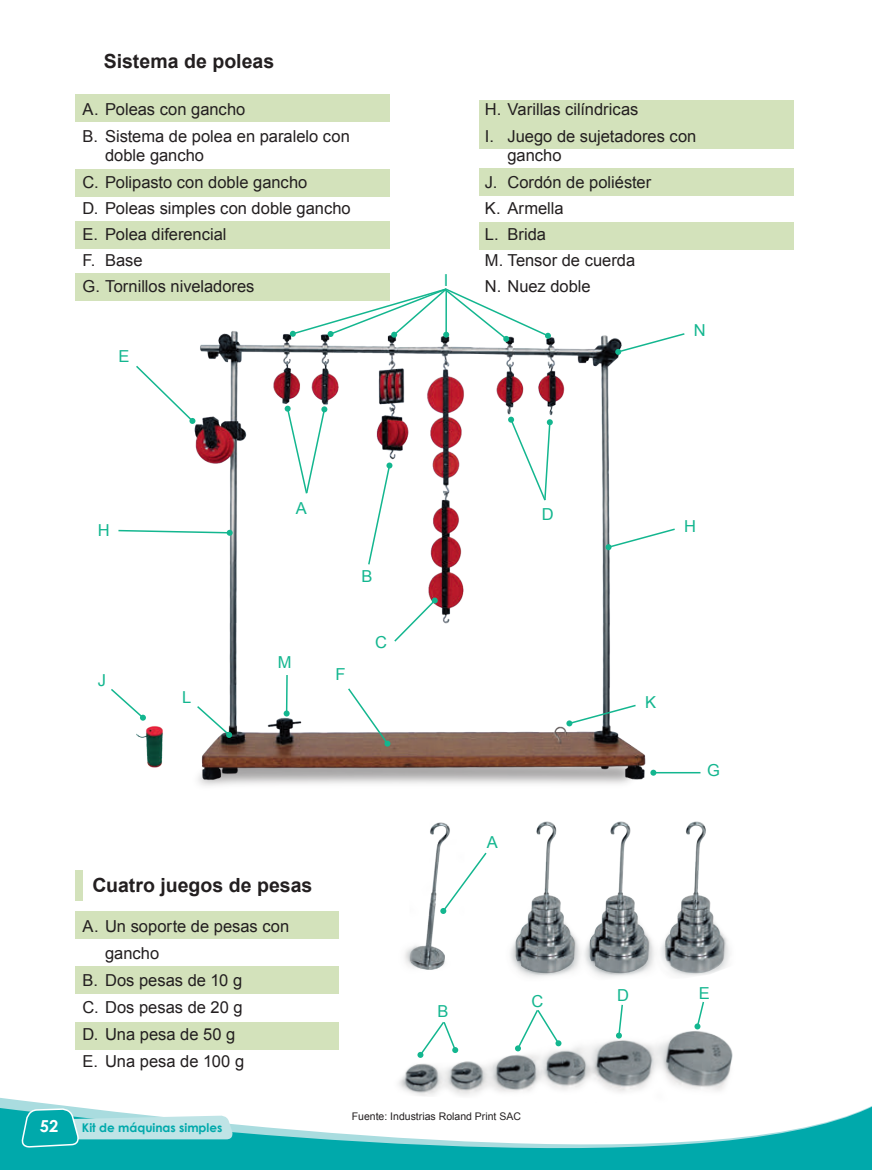
<style>
.page{position:relative;width:872px;height:1170px;background:#fff}
.page>*{position:absolute;margin:0;border:0;box-sizing:border-box;transform-origin:0 0}
.t1{font:700 19.5px "Arial";color:#231f20}
.t2{font:16.5px/26.2px "Arial";color:#231f20}
.t3{font:16.5px "Arial";color:#13b68f}
.t4{font:700 16.5px "Century Gothic";color:#fff}
.t5{font:700 12px "Century Gothic";color:#00a9ab}
.t6{font:10.5px "Arial";color:#231f20}
</style>
<div class="page">
<svg style="left:0;top:1105px;width:872px;height:64px;fill:#00a9ab"></svg>
<svg style="left:21px;top:1107px;width:214px;height:41px;background:#80d1d3"></svg>
<div style="left:75px;top:94px;width:315px;height:28px;background:#d3e2bb"></div>
<div style="left:75px;top:169px;width:315px;height:27px;background:#d3e2bb"></div>
<div style="left:75px;top:273px;width:315px;height:28px;background:#d3e2bb"></div>
<div style="left:479px;top:100px;width:314px;height:48px;background:#d3e2bb"></div>
<div style="left:75px;top:221px;width:315px;height:28px;background:#d3e2bb"></div>
<div style="left:479px;top:168px;width:314px;height:28px;background:#d3e2bb"></div>
<div style="left:479px;top:222px;width:314px;height:27px;background:#d3e2bb"></div>
<div style="left:75px;top:870px;width:8px;height:30px;background:#d3e2bb"></div>
<div style="left:75px;top:911px;width:264px;height:28px;background:#d3e2bb"></div>
<div style="left:75px;top:965px;width:264px;height:28px;background:#d3e2bb"></div>
<div style="left:75px;top:1022px;width:264px;height:27px;background:#d3e2bb"></div>
<img style="left:510px;top:821px;width:220px;height:156px">
<img style="left:381px;top:1029px;width:375px;height:77px">
<svg style="left:616px;top:1004px;width:8px;height:34px"></svg>
<svg style="left:694px;top:1001px;width:11px;height:28px"></svg>
<svg style="left:417px;top:1022px;width:41px;height:35px"></svg>
<svg style="left:515px;top:1010px;width:46px;height:41px"></svg>
<img style="left:194px;top:331px;width:460px;height:455px">
<svg style="left:615px;top:332px;width:70px;height:23px"></svg>
<svg style="left:605px;top:527px;width:70px;height:23px"></svg>
<svg style="left:566px;top:703px;width:71px;height:23px"></svg>
<svg style="left:118px;top:529px;width:115px;height:6px"></svg>
<svg style="left:136px;top:364px;width:59px;height:60px"></svg>
<hr style="left:653px;top:771px;width:47px;height:2px;background:#13b68f">
<svg style="left:650px;top:769px;width:6px;height:6px"></svg>
<svg style="left:346px;top:686px;width:44px;height:60px"></svg>
<svg style="left:111px;top:689px;width:35px;height:31px"></svg>
<svg style="left:195px;top:704px;width:37px;height:33px"></svg>
<svg style="left:285px;top:405px;width:42px;height:90px"></svg>
<svg style="left:508px;top:416px;width:45px;height:86px"></svg>
<svg style="left:367px;top:462px;width:25px;height:104px"></svg>
<svg style="left:393px;top:597px;width:45px;height:46px"></svg>
<svg style="left:290px;top:288px;width:261px;height:54px"></svg>
<img style="left:136px;top:720px;width:27px;height:48px">
<hr style="left:286px;top:675px;width:2px;height:38px;background:#13b68f">
<svg style="left:284px;top:710px;width:6px;height:6px"></svg>
<img style="left:404px;top:822px;width:83px;height:148px">
<p class="t1" style="left:104px;top:47px;width:172px">Sistema de poleas</p>
<p class="t2" style="left:83px;top:96px;width:269px">A. Poleas con gancho<br>B. Sistema de polea en paralelo con</p>
<p class="t2" style="left:82px;top:142px;width:270px;text-indent:23px">doble gancho<br>C. Polipasto con doble gancho<br>D. Poleas simples con doble gancho<br>E. Polea diferencial<br>F. Base<br>G. Tornillos niveladores</p>
<p class="t3" style="left:118px;top:345px;width:13px">E</p>
<p class="t3" style="left:444px;top:269px;width:6px">I</p>
<p class="t2" style="left:485px;top:96px;width:213px">H. Varillas cilíndricas<br>I. Juego de sujetadores con</p>
<p class="t2" style="left:485px;top:142px;width:168px;text-indent:23px">gancho<br>J. Cordón de poliéster<br>K. Armella<br>L. Brida<br>M. Tensor de cuerda<br>N. Nuez doble</p>
<p class="t3" style="left:694px;top:319px;width:13px">N</p>
<p class="t3" style="left:98px;top:518px;width:13px">H</p>
<p class="t3" style="left:98px;top:668px;width:10px">J</p>
<p class="t3" style="left:182px;top:685px;width:11px">L</p>
<p class="t3" style="left:296px;top:496px;width:13px">A</p>
<p class="t3" style="left:278px;top:650px;width:15px">M</p>
<p class="t3" style="left:361px;top:565px;width:13px">B</p>
<p class="t3" style="left:335px;top:662px;width:12px">F</p>
<p class="t3" style="left:375px;top:630px;width:13px">C</p>
<p class="t3" style="left:542px;top:502px;width:13px">D</p>
<p class="t1" style="left:92px;top:870px;width:222px">Cuatro juegos de pesas</p>
<p class="t2" style="left:83px;top:912px;width:208px">A. Un soporte de pesas con</p>
<p class="t2" style="left:105px;top:939px;width:56px">gancho</p>
<p class="t2" style="left:83px;top:966px;width:161px">B. Dos pesas de 10 g</p>
<p class="t2" style="left:83px;top:993px;width:162px">C. Dos pesas de 20 g</p>
<p class="t2" style="left:83px;top:1020px;width:154px">D. Una pesa de 50 g</p>
<p class="t2" style="left:83px;top:1047px;width:163px">E. Una pesa de 100 g</p>
<p class="t3" style="left:487px;top:830px;width:13px">A</p>
<p class="t3" style="left:437px;top:999px;width:13px">B</p>
<p class="t3" style="left:531px;top:990px;width:13px">C</p>
<p class="t3" style="left:684px;top:514px;width:13px">H</p>
<p class="t3" style="left:645px;top:690px;width:13px">K</p>
<p class="t3" style="left:707px;top:758px;width:14px">G</p>
<p class="t3" style="left:617px;top:983px;width:13px">D</p>
<p class="t3" style="left:698px;top:981px;width:13px">E</p>
<p class="t4" style="left:40px;top:1112px;width:20px">52</p>
<p class="t5" style="left:82px;top:1118px;width:142px">Kit de máquinas simples</p>
<p class="t6" style="left:352px;top:1108px;width:171px">Fuente: Industrias Roland Print SAC</p>
</div>
